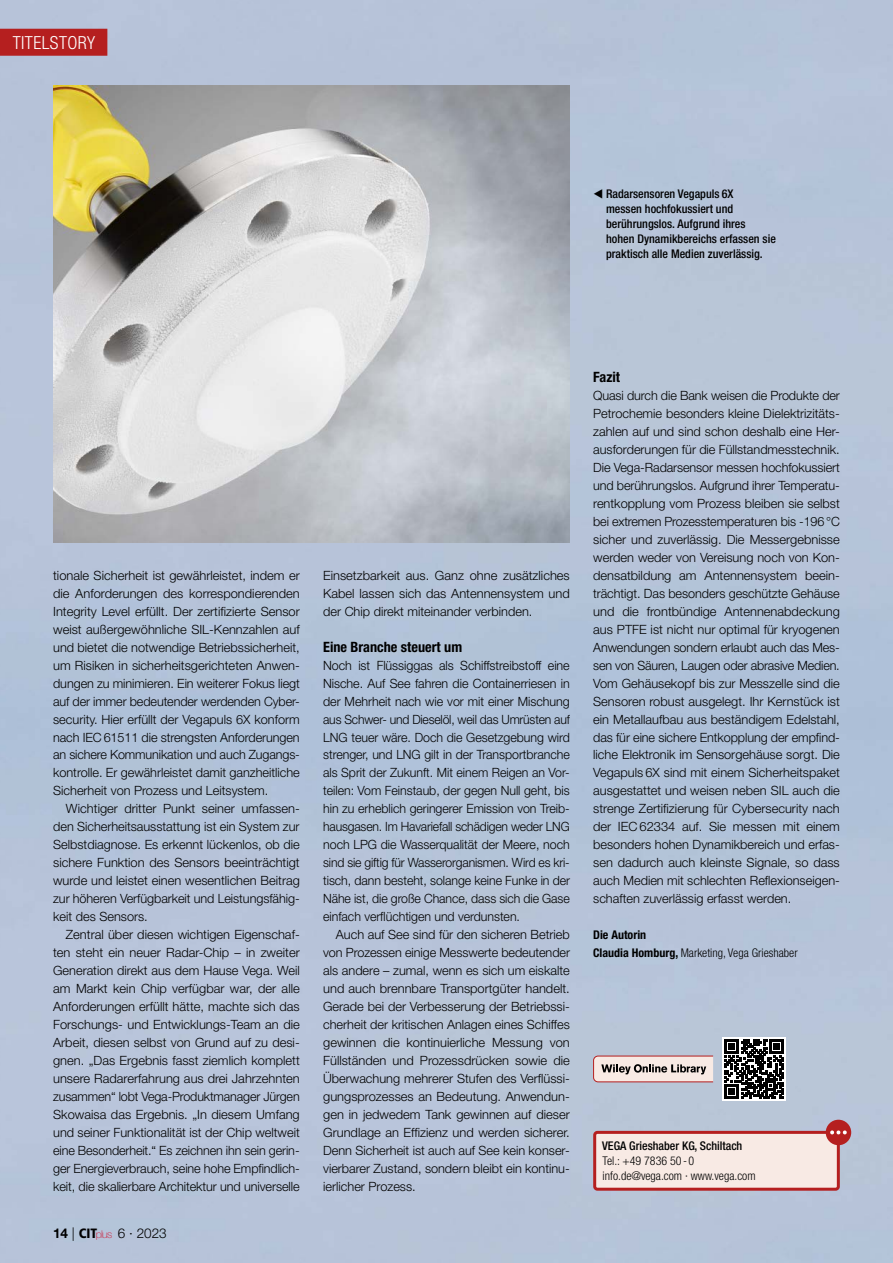
<style>
.page{position:relative;width:893px;height:1263px;background:#fff}
.page>*{position:absolute;margin:0;border:0;box-sizing:border-box;transform-origin:0 0}
.t1{font:300 condensed 18px "Helvetica Neue LT Std";letter-spacing:.025em;color:#fff}
.t2{font:700 condensed 14.25px "Helvetica Neue LT Std";color:#000}
.t3{font:300 13.5px "Helvetica Neue LT Std";color:#000}
.t4{font:300 12.75px/18px "Helvetica Neue LT Std";color:#000;text-align:justify}
.t5{font:500 condensed 12px/15px "Helvetica Neue LT Std";color:#000}
.t6{font:700 condensed 12px/18px "Helvetica Neue LT Std";color:#000}
.t7{font:300 condensed 12px/15px "Helvetica Neue LT Std";color:#000}
.s1{font-weight:700}
.s2{font-family:"Frutiger LT Std";font-weight:900;font-stretch:condensed}
.s3{font-weight:100;font-size:10.65px;color:#ce1531}
.s4{font-weight:300}
</style>
<div class="page">
<div style="left:0;top:723px;width:893px;height:540px;background:#b7c3d9"></div>
<div style="left:0;top:0;width:893px;height:723px;background:#b6c3d9"></div>
<div style="left:595px;top:1132px;width:243px;height:57px;background:#f8eae4;border-radius:3px"></div>
<div style="left:593px;top:1131px;width:247px;height:60px;border:3px solid #b51f1f;border-radius:3px"></div>
<div style="left:826px;top:1120px;width:25px;height:25px;background:#b51f1f;border-radius:50%"></div>
<svg style="left:830px;top:1130px;width:17px;height:4px"></svg>
<img style="left:53px;top:85px;width:517px;height:457px">
<svg style="left:593px;top:1055px;width:121px;height:27px;background:#d3beba"></svg>
<svg style="left:722px;top:1037px;width:64px;height:64px"></svg>
<svg style="left:725px;top:1039px;width:59px;height:59px"></svg>
<div style="left:0;top:29px;width:107px;height:27px;background:#b51f1f"></div>
<h1 class="t1" style="left:13px;top:32px;width:84px">Titelstory</h1>
<p class="t5" style="left:606px;top:186px;width:171px;text-indent:-13px">◀ Radarsensoren Vegapuls 6X<br>messen hochfokussiert und berührungslos. Aufgrund ihres hohen Dynamikbereichs erfassen sie praktisch alle Medien zuverlässig.</p>
<p class="t4" style="left:53px;top:566px;width:248px">tionale Sicherheit ist gewährleistet, indem er die Anforderungen des korrespondierenden Integrity Level erfüllt. Der zertifizierte Sensor weist außergewöhnliche SIL-Kennzahlen auf und bietet die notwendige Betriebssicherheit, um Risiken in sicherheitsgerichteten Anwen&shy;dungen zu minimieren. Ein weiterer Fokus liegt auf der immer bedeutender werdenden Cyber&shy;security. Hier erfüllt der Vegapuls 6X konform nach IEC 61511 die strengsten Anforderungen an sichere Kommunikation und auch Zugangs&shy;kontrolle. Er gewährleistet damit ganzheitliche Sicherheit von Prozess und Leitsystem.</p>
<p class="t4" style="left:53px;top:799px;width:248px;text-indent:13px">Wichtiger dritter Punkt seiner umfassen&shy;den Sicherheitsausstattung ist ein System zur Selbstdiagnose. Es erkennt lückenlos, ob die sichere Funktion des Sensors beeinträchtigt wurde und leistet einen wesentlichen Beitrag zur höheren Verfügbarkeit und Leistungsfähig&shy;keit des Sensors.</p>
<p class="t4" style="left:53px;top:925px;width:248px;text-indent:13px">Zentral über diesen wichtigen Eigenschaf&shy;ten steht ein neuer Radar-Chip – in zweiter Generation direkt aus dem Hause Vega. Weil am Markt kein Chip verfügbar war, der alle Anforderungen erfüllt hätte, machte sich das Forschungs- und Entwicklungs-Team an die Arbeit, diesen selbst von Grund auf zu desi&shy;gnen. „Das Ergebnis fasst ziemlich komplett unsere Radarerfahrung aus drei Jahrzehnten zusammen“ lobt Vega-Produktmanager Jürgen Skowaisa das Ergebnis. „In diesem Umfang und seiner Funktionalität ist der Chip weltweit eine Besonderheit.“ Es zeichnen ihn sein gerin&shy;ger Energieverbrauch, seine hohe Empfindlich&shy;keit, die skalierbare Architektur und universelle</p>
<p class="t3" style="left:53px;top:1224px;width:115px"><span class="s1">14</span> | <span class="s2">CIT</span><span class="s3">plus</span> 6 · 2023</p>
<p class="t4" style="left:323px;top:566px;width:248px">Einsetzbarkeit aus. Ganz ohne zusätzliches Kabel lassen sich das Antennensystem und der Chip direkt miteinander verbinden.</p>
<p class="t2" style="left:323px;top:638px;width:140px">Eine Branche steuert um</p>
<p class="t4" style="left:323px;top:656px;width:248px">Noch ist Flüssiggas als Schiffstreibstoff eine Nische. Auf See fahren die Containerriesen in der Mehrheit nach wie vor mit einer Mischung aus Schwer- und Dieselöl, weil das Umrüsten auf LNG teuer wäre. Doch die Gesetzgebung wird strenger, und LNG gilt in der Transportbranche als Sprit der Zukunft. Mit einem Reigen an Vor&shy;teilen: Vom Feinstaub, der gegen Null geht, bis hin zu erheblich geringerer Emission von Treib&shy;hausgasen. Im Havariefall schädigen weder LNG noch LPG die Wasserqualität der Meere, noch sind sie giftig für Wasserorganismen. Wird es kri&shy;tisch, dann besteht, solange keine Funke in der Nähe ist, die große Chance, dass sich die Gase einfach verflüchtigen und verdunsten.</p>
<p class="t4" style="left:323px;top:925px;width:248px;text-indent:13px">Auch auf See sind für den sicheren Betrieb von Prozessen einige Messwerte bedeutender als andere – zumal, wenn es sich um eiskalte und auch brennbare Transportgüter handelt.<br>Gerade bei der Verbesserung der Betriebssi&shy;cherheit der kritischen Anlagen eines Schiffes gewinnen die kontinuierliche Messung von Füllständen und Prozessdrücken sowie die Überwachung mehrerer Stufen des Verflüssi&shy;gungsprozesses an Bedeutung. Anwendun&shy;gen in jedwedem Tank gewinnen auf dieser Grundlage an Effizienz und werden sicherer.<br>Denn Sicherheit ist auch auf See kein konser&shy;vierbarer Zustand, sondern bleibt ein kontinu&shy;ierlicher Prozess.</p>
<p class="t2" style="left:593px;top:368px;width:28px">Fazit</p>
<p class="t4" style="left:593px;top:386px;width:248px">Quasi durch die Bank weisen die Produkte der Petrochemie besonders kleine Dielektrizitäts&shy;zahlen auf und sind schon deshalb eine Her&shy;ausforderungen für die Füllstandmesstechnik.<br>Die Vega-Radarsensor messen hochfokussiert und berührungslos. Aufgrund ihrer Temperatu&shy;rentkopplung vom Prozess bleiben sie selbst bei extremen Prozesstemperaturen bis -196°C sicher und zuverlässig. Die Messergebnisse werden weder von Vereisung noch von Kon&shy;densatbildung am Antennensystem beein&shy;trächtigt. Das besonders geschützte Gehäuse und die frontbündige Antennenabdeckung aus PTFE ist nicht nur optimal für kryogenen Anwendungen sondern erlaubt auch das Mes&shy;sen von Säuren, Laugen oder abrasive Medien.<br>Vom Gehäusekopf bis zur Messzelle sind die Sensoren robust ausgelegt. Ihr Kernstück ist ein Metallaufbau aus beständigem Edelstahl, das für eine sichere Entkopplung der empfind&shy;liche Elektronik im Sensorgehäuse sorgt. Die Vegapuls 6X sind mit einem Sicherheitspaket ausgestattet und weisen neben SIL auch die strenge Zertifizierung für Cybersecurity nach der IEC 62334 auf. Sie messen mit einem besonders hohen Dynamikbereich und erfas&shy;sen dadurch auch kleinste Signale, so dass auch Medien mit schlechten Reflexionseigen&shy;schaften zuverlässig erfasst werden.</p>
<p class="t6" style="left:593px;top:926px;width:206px">Die Autorin<br>Claudia Homburg, <span class="s4">Marketing, Vega Grieshaber</span></p>
<p class="t5" style="left:602px;top:1138px;width:142px">VEGA Grieshaber KG, Schiltach</p>
<p class="t7" style="left:603px;top:1153px;width:155px">Tel.: +49 7836 50 - 0 info.de@vega.com · www.vega.com</p>
</div>
